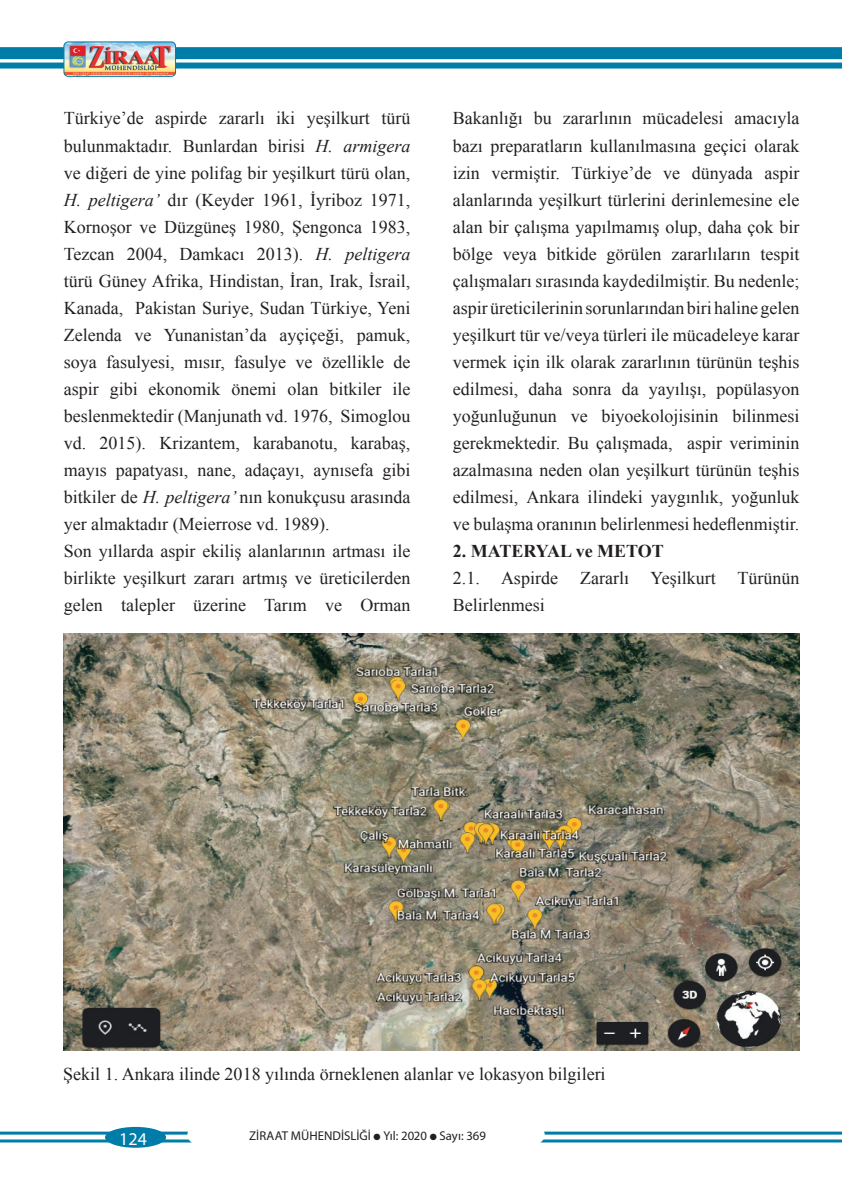
<style>
.page{position:relative;width:842px;height:1191px;background:#fff}
.page>*{position:absolute;margin:0;border:0;box-sizing:border-box;transform-origin:0 0}
.t1{font:18px/27px "Times New Roman";color:#231f20}
.t2{font:700 18px "Times New Roman";color:#231f20}
.t3{font:18px "Myriad Pro";color:#fff}
.t4{font:12.75px "Myriad Pro";color:#231f20}
.s1{font-style:italic}
</style>
<div class="page">
<hr style="left:0;top:1139px;width:842px;height:3px;background:#007ca9">
<hr style="left:0;top:1131px;width:842px;height:3px;background:#007ca9">
<div style="left:105px;top:1126px;width:61px;height:21px;background:#007ca9;border-radius:50%"></div>
<div style="left:187px;top:1125px;width:358px;height:19px;background:#fff;border-radius:10px"></div>
<div style="left:0;top:47px;width:842px;height:12px;background:#007ca9"></div>
<div style="left:0;top:63px;width:842px;height:6px;background:#007ca9"></div>
<img style="left:64px;top:42px;width:112px;height:34px">
<div style="left:64px;top:42px;width:112px;height:34px;border:1px solid #007ca9;border-radius:4px"></div>
<img style="left:64px;top:633px;width:735px;height:417px">
<p class="t1" style="left:64px;top:105px;width:348px">Türkiye’de aspirde zararlı iki yeşilkurt türü bulunmaktadır. Bunlardan birisi <span class="s1">H. armigera </span>ve diğeri de yine polifag bir yeşilkurt türü olan, <span class="s1">H. peltigera’</span> dır (Keyder 1961, İyriboz 1971, Kornoşor ve Düzgüneş 1980, Şengonca 1983, Tezcan 2004, Damkacı 2013). <span class="s1">H. peltigera </span>türü Güney Afrika, Hindistan, İran, Irak, İsrail, Kanada, Pakistan Suriye, Sudan Türkiye, Yeni Zelenda ve Yunanistan’da ayçiçeği, pamuk, soya fasulyesi, mısır, fasulye ve özellikle de aspir gibi ekonomik önemi olan bitkiler ile beslenmektedir (Manjunath vd. 1976, Simoglou vd. 2015). Krizantem, karabanotu, karabaş, mayıs papatyası, nane, adaçayı, aynısefa gibi bitkiler de <span class="s1">H. peltigera’</span> nın konukçusu arasında yer almaktadır (Meierrose vd. 1989).<br>Son yıllarda aspir ekiliş alanlarının artması ile birlikte yeşilkurt zararı artmış ve üreticilerden gelen talepler üzerine Tarım ve Orman</p>
<p class="t1" style="left:453px;top:105px;width:348px;text-align:justify">Bakanlığı bu zararlının mücadelesi amacıyla bazı preparatların kullanılmasına geçici olarak izin vermiştir. Türkiye’de ve dünyada aspir alanlarında yeşilkurt türlerini derinlemesine ele alan bir çalışma yapılmamış olup, daha çok bir bölge veya bitkide görülen zararlıların tespit çalışmaları sırasında kaydedilmiştir. Bu nedenle; aspir üreticilerinin sorunlarından biri haline gelen yeşilkurt tür ve/veya türleri ile mücadeleye karar vermek için ilk olarak zararlının türünün teşhis edilmesi, daha sonra da yayılışı, popülasyon yoğunluğunun ve biyoekolojisinin bilinmesi gerekmektedir. Bu çalışmada, aspir veriminin azalmasına neden olan yeşilkurt türünün teşhis edilmesi, Ankara ilindeki yaygınlık, yoğunluk ve bulaşma oranının belirlenmesi hedeflenmiştir.</p>
<p class="t2" style="left:453px;top:538px;width:213px">2. MATERYAL ve METOT</p>
<p class="t1" style="left:453px;top:564px;width:348px">2.1. Aspirde Zararlı Yeşilkurt Türünün<br>Belirlenmesi</p>
<p class="t1" style="left:63px;top:1060px;width:544px">Şekil 1. Ankara ilinde 2018 yılında örneklenen alanlar ve lokasyon bilgileri</p>
<p class="t3" style="left:119px;top:1127px;width:29px">124</p>
<p class="t4" style="left:249px;top:1127px;width:238px">ZİRAAT MÜHENDİSLİĞİ ● Yıl: 2020 ● Sayı: 369</p>
</div>
